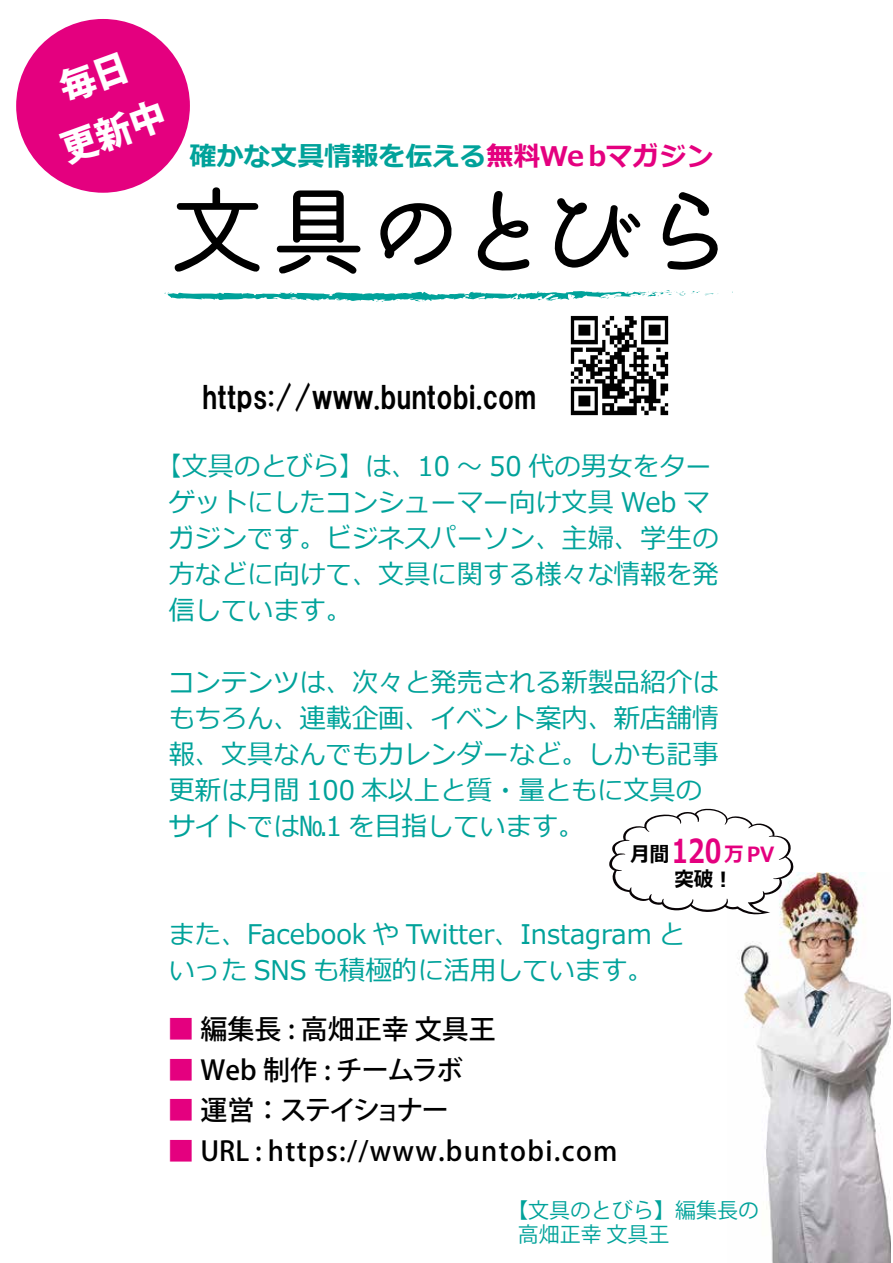
<style>
.page{position:relative;width:893px;height:1263px;background:#fff}
.page>*{position:absolute;margin:0;border:0;box-sizing:border-box;transform-origin:0 0}
.t1{font:800 36.6px/58.5px "Koz Go Pr 6 N";color:#fff;text-align:center}
.t2{font:700 33px "Meiryo";color:#e4007f;scale:.75 1}
.t3{font:30px "HGS Soei Kakugothic UB";color:#000}
.t4{font:27px/36px "Meiryo";color:#00a29a}
.t5{font:500 27px "Koz Go Pr 6 N";letter-spacing:.05em;color:#000}
.t6{font:700 27px "Meiryo";color:#00a29a}
.t7{font:500 27px "Koz Go Pr 6 N";color:#000}
.t8{font:500 27px "Koz Go Pr 6 N";letter-spacing:-.04em;color:#000}
.t9{font:500 27px "Koz Go Pr 6 N";letter-spacing:-.09em;color:#000}
.t10{font:21px/24px "Koz Go Pr 6 N";color:#00a29a}
.t11{font:700 21px "Meiryo";color:#e4007f;scale:.93 1}
.t12{font:700 21px "Meiryo";color:#000;scale:.93 1}
.s1{color:#e4007f}
.s2{color:#000}
</style>
<div class="page">
<img style="left:738px;top:872px;width:152px;height:390px">
<div style="left:16px;top:19px;width:174px;height:174px;background:#e4007f;border-radius:50%"></div>
<svg style="left:174px;top:187px;width:86px;height:85px"></svg>
<svg style="left:276px;top:190px;width:85px;height:84px"></svg>
<svg style="left:380px;top:203px;width:72px;height:62px"></svg>
<svg style="left:477px;top:191px;width:53px;height:80px"></svg>
<svg style="left:554px;top:198px;width:87px;height:70px"></svg>
<svg style="left:662px;top:192px;width:56px;height:78px"></svg>
<svg style="left:164px;top:290px;width:554px;height:12px"></svg>
<svg style="left:609px;top:809px;width:184px;height:111px"></svg>
<img style="left:570px;top:315px;width:99px;height:101px">
<h1 class="t1" style="left:33px;top:69px;width:110px;rotate:-20deg">毎日更新中</h1>
<p class="t6" style="left:190px;top:137px;width:525px">確かな文具情報を伝える<span class="s1">無料Ｗｅｂマガジン</span></p>
<p class="t3" style="left:202px;top:382px;width:336px">https://www.buntobi.com</p>
<p class="t4" style="left:169px;top:450px;width:551px;text-indent:-13px">【文具のとびら】は、10 ～ 50 代の男女をターゲットにしたコンシューマー向け文具 Web マガジンです。ビジネスパーソン、主婦、学生の方などに向けて、文具に関する様々な情報を発信しています。</p>
<p class="t4" style="left:169px;top:666px;width:551px">コンテンツは、次々と発売される新製品紹介はもちろん、連載企画、イベント案内、新店舗情報、文具なんでもカレンダーなど。しかも記事更新は月間 100 本以上と質・量ともに文具のサイトでは№1 を目指しています。</p>
<p class="t2" style="left:671px;top:828px;width:69px">120</p>
<p class="t12" style="left:630px;top:839px;width:43px">月間</p>
<p class="t11" style="left:688px;top:839px;width:97px"><span class="s2">　　</span>万ＰＶ</p>
<p class="t12" style="left:674px;top:865px;width:64px">突破!</p>
<p class="t4" style="left:169px;top:918px;width:517px">また、Facebook や Twitter、Instagram といった SNS も積極的に活用しています。</p>
<p class="t7" style="left:167px;top:1014px;width:330px"><span class="s1">■</span> 編集長 : 高畑正幸文具王</p>
<p class="t8" style="left:167px;top:1054px;width:297px"><span class="s1">■</span> Web 制作 : チームラボ</p>
<p class="t9" style="left:167px;top:1095px;width:283px"><span class="s1">■</span> 運営：ステイショナー</p>
<p class="t5" style="left:167px;top:1135px;width:452px"><span class="s1">■</span> URL : https://www.buntobi.com</p>
<p class="t10" style="left:518px;top:1198px;width:243px;text-indent:-10px">【文具のとびら】編集長の高畑正幸文具王</p>
</div>
